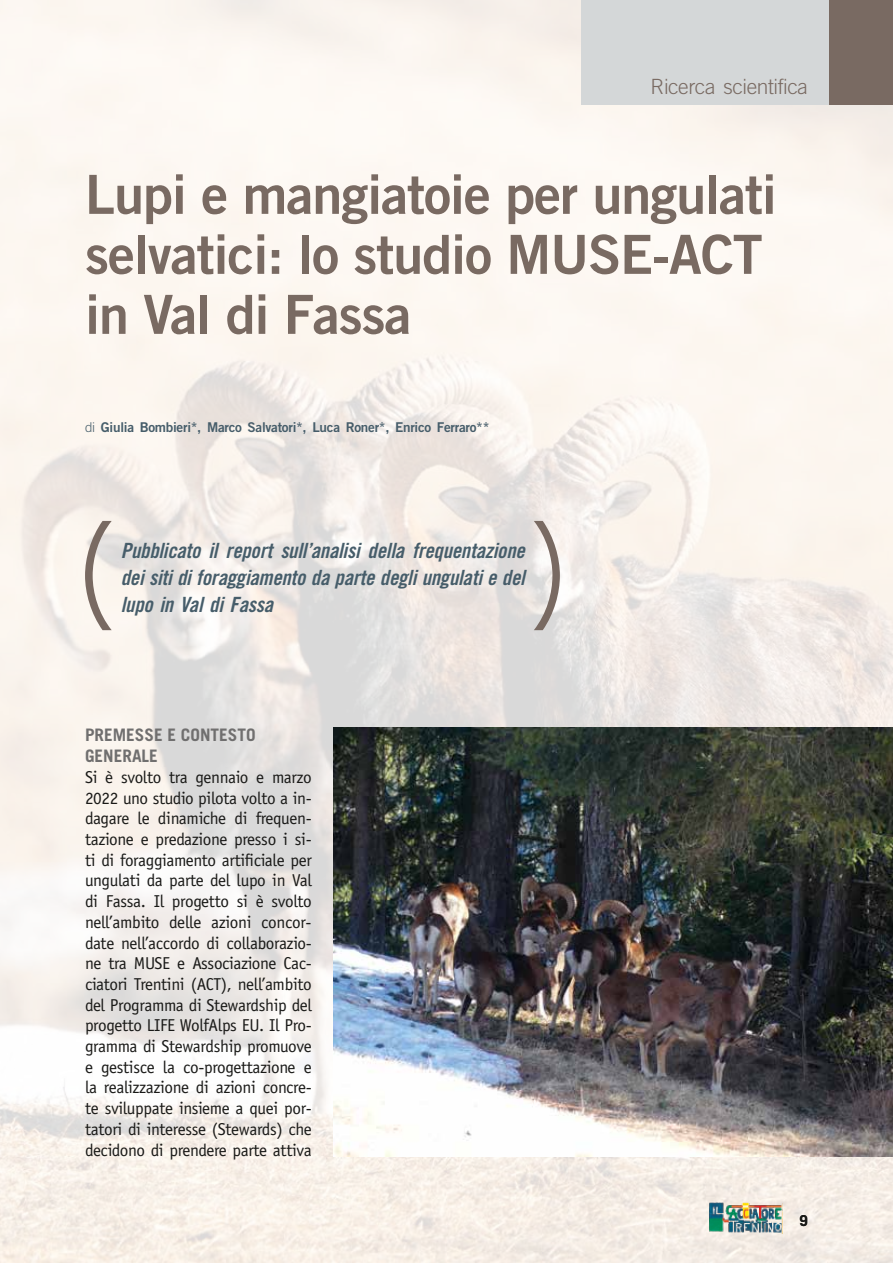
<style>
.page{position:relative;width:893px;height:1263px;background:#fff}
.page>*{position:absolute;margin:0;border:0;box-sizing:border-box;transform-origin:0 0}
.t1{font:54px/60px "Trade Gothic Bold Two";letter-spacing:-.02em;color:#796a62}
.t2{font:21px/27px "Trade Gothic Bold Cond Twenty Obl";letter-spacing:-.01em;color:#465d6a;text-align:justify}
.t3{font:300 21px "Trade Gothic";letter-spacing:-.02em;color:#796a62}
.t4{font:17.25px/20.7px "Officina Sans";letter-spacing:-.02em;color:#1a1a18;text-align:justify}
.t5{font:700 17.25px/21.8px "Trade Gothic";color:#706f6f}
.t6{font:700 15px "Trade Gothic";color:#1a1a18}
.t7{font:13.5px "Trade Gothic Bold Two";letter-spacing:-.02em;color:#465d6a}
.s1{font-family:"Trade Gothic";font-weight:300}
</style>
<div class="page">
<img style="left:1px;top:0;width:892px;height:1263px">
<img style="left:707px;top:1201px;width:75px;height:33px">
<div style="left:581px;top:0;width:312px;height:104px;background:#d4d7d8"></div>
<div style="left:829px;top:0;width:64px;height:104px;background:#796a62"></div>
<svg style="left:534px;top:521px;width:26px;height:109px"></svg>
<svg style="left:85px;top:521px;width:27px;height:109px"></svg>
<img style="left:333px;top:727px;width:560px;height:430px">
<img style="left:0;top:0;width:1px;height:1263px">
<p class="t3" style="left:650px;top:74px;width:159px">Ricerca scientifica</p>
<h1 class="t1" style="left:85px;top:164px;width:693px">Lupi e mangiatoie per ungulati selvatici: lo studio MUSE-ACT in Val di Fassa</h1>
<p class="t7" style="left:85px;top:419px;width:406px"><span class="s1">di</span> Giulia Bombieri*, Marco Salvatori*, Luca Roner*, Enrico Ferraro**</p>
<p class="t2" style="left:121px;top:536px;width:405px">Pubblicato il report sull’analisi della frequentazione dei siti di foraggiamento da parte degli ungulati e del lupo in Val di Fassa</p>
<p class="t5" style="left:85px;top:723px;width:172px">PREMESSE E CONTESTO<br>GENERALE</p>
<p class="t4" style="left:85px;top:767px;width:228px">Si è svolto tra gennaio e marzo 2022 uno studio pilota volto a in&shy;dagare le dinamiche di frequen&shy;tazione e predazione presso i si&shy;ti di foraggiamento artificiale per ungulati da parte del lupo in Val di Fassa. Il progetto si è svolto nell’ambito delle azioni concor&shy;date nell’accordo di collaborazio&shy;ne tra MUSE e Associazione Cac&shy;ciatori Trentini (ACT), nell’ambito del Programma di Stewardship del progetto LIFE WolfAlps EU. Il Pro&shy;gramma di Stewardship promuove e gestisce la co-progettazione e la realizzazione di azioni concre&shy;te sviluppate insieme a quei por&shy;tatori di interesse (Stewards) che decidono di prendere parte attiva</p>
<p class="t6" style="left:799px;top:1212px;width:10px">9</p>
</div>
